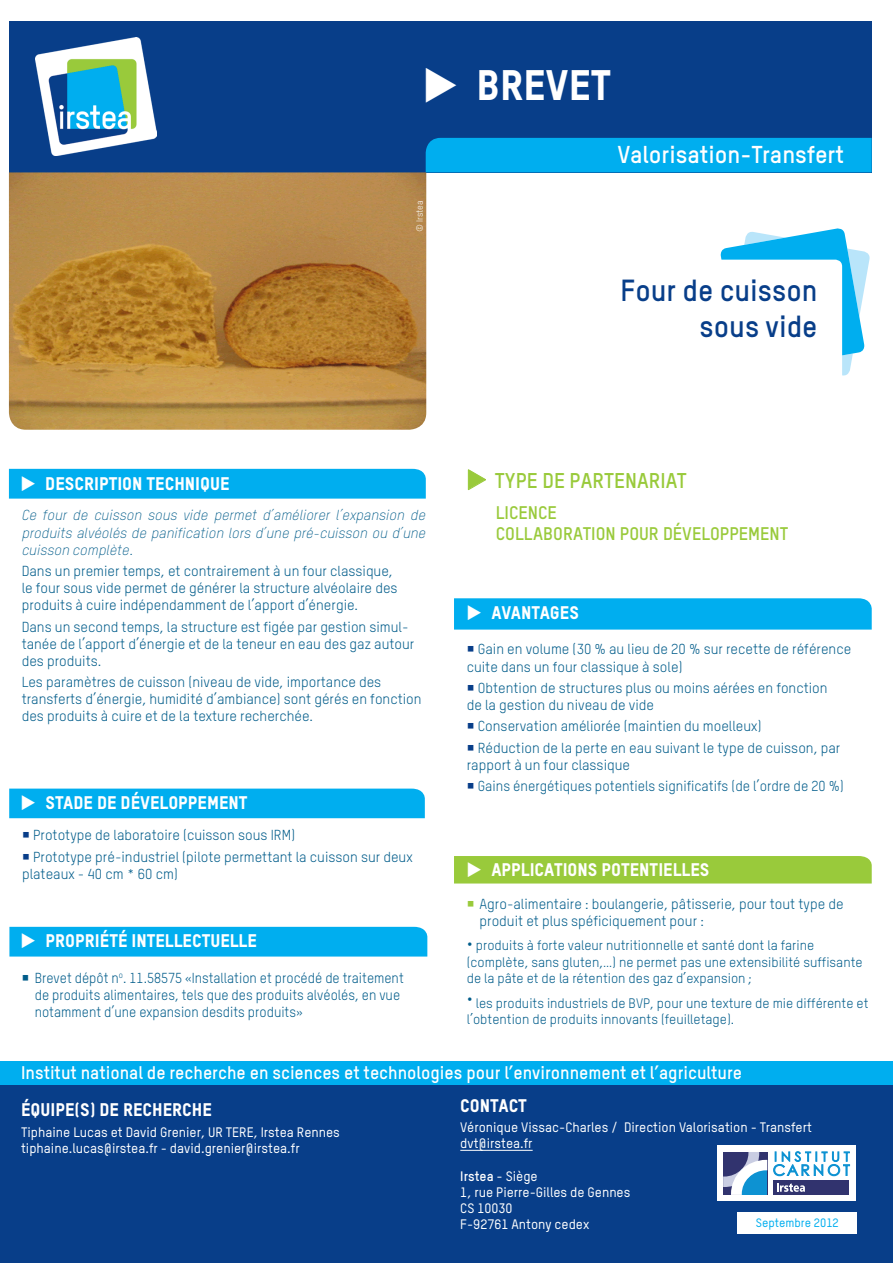
<style>
.page{position:relative;width:893px;height:1263px;background:#fff}
.page>*{position:absolute;margin:0;border:0;box-sizing:border-box;transform-origin:0 0}
.t1{font:42px "TSTAR Headline";color:#fff}
.t2{font:700 30px/36px "TSTAR";color:#083e89;text-align:right}
.t3{font:700 24px "TSTAR";color:#fff}
.t4{font:700 21px "TSTAR";color:#99ca3b}
.t5{font:18px "TSTAR Headline";color:#fff}
.t6{font:700 18px "TSTAR";color:#fff}
.t7{font:700 18px "TSTAR";color:#99ca3b}
.t8{font:14.25px/17.1px "TSTAR";color:#005c8a}
.t9{font:14.25px/17.1px "TSTAR";color:#005c8a;scale:.95 1}
.t10{font:italic 300 14.25px/17.1px "TSTAR";color:#005c8a;text-align:justify}
.t11{font:13.5px/16.2px "TSTAR";color:#005c8a}
.t12{font:500 13.5px "TSTAR";color:#fff}
.t13{font:700 13.5px "TSTAR";color:#fff}
.t14{font:500 12px "TSTAR";color:#00aeef}
.t15{font:9px "TSTAR";color:#fff}
.s1{font-size:16.5px}
.s2{font-weight:500}
</style>
<div class="page">
<svg style="left:721px;top:228px;width:149px;height:148px"></svg>
<div style="left:9px;top:21px;width:863px;height:151px;background:#083e89"></div>
<img style="left:35px;top:38px;width:122px;height:117px">
<div style="left:426px;top:138px;width:446px;height:34px;background:#00aeef"></div>
<div style="left:0;top:1061px;width:893px;height:28px;background:#00aeef"></div>
<div style="left:0;top:1085px;width:893px;height:178px;background:#083e89"></div>
<div style="left:738px;top:1212px;width:119px;height:21px;background:#fff"></div>
<div style="left:717px;top:1146px;width:138px;height:55px;background:#fff"></div>
<div style="left:774px;top:1180px;width:75px;height:15px;background:#31336e"></div>
<svg style="left:723px;top:1152px;width:44px;height:43px"></svg>
<svg style="left:773px;top:1151px;width:77px;height:25px"></svg>
<svg style="left:777px;top:1183px;width:28px;height:9px"></svg>
<hr style="left:460px;top:1150px;width:73px;height:1px;background:#fff">
<img style="left:9px;top:172px;width:417px;height:258px">
<div style="left:9px;top:469px;width:417px;height:30px;background:#00aeef"></div>
<div style="left:9px;top:789px;width:416px;height:29px;background:#00aeef"></div>
<div style="left:454px;top:598px;width:418px;height:32px;background:#00aeef"></div>
<div style="left:454px;top:856px;width:418px;height:27px;background:#99ca3b"></div>
<div style="left:9px;top:927px;width:418px;height:29px;background:#00aeef"></div>
<svg style="left:467px;top:469px;width:19px;height:22px"></svg>
<p class="t1" style="left:476px;top:59px;width:136px">BREVET</p>
<p class="t15" style="left:414px;top:232px;width:33px;rotate:-90deg">© Irstea</p>
<p class="t3" style="left:618px;top:139px;width:228px">Valorisation-Transfert</p>
<p class="t2" style="left:621px;top:271px;width:198px">Four de cuisson sous vide</p>
<p class="t5" style="left:45px;top:472px;width:186px">DESCRIPTION TECHNIQUE</p>
<p class="t10" style="left:22px;top:507px;width:405px">Ce four de cuisson sous vide permet d’améliorer l’expansion de produits alvéolés de panification lors d’une pré-cuisson ou d’une cuisson complète.</p>
<p class="t8" style="left:22px;top:562px;width:377px">Dans un premier temps, et contrairement à un four classique, le four sous vide permet de générer la structure alvéolaire des produits à cuire indépendamment de l’apport d’énergie.</p>
<p class="t8" style="left:22px;top:618px;width:394px">Dans un second temps, la structure est figée par gestion simul&shy;tanée de l’apport d’énergie et de la teneur en eau des gaz autour des produits.</p>
<p class="t8" style="left:22px;top:673px;width:401px">Les paramètres de cuisson (niveau de vide, importance des transferts d’énergie, humidité d’ambiance) sont gérés en fonction des produits à cuire et de la texture recherchée.</p>
<p class="t5" style="left:46px;top:792px;width:204px">STADE DE DÉVELOPPEMENT</p>
<p class="t8" style="left:33px;top:826px;width:264px">Prototype de laboratoire (cuisson sous IRM)</p>
<p class="t8" style="left:22px;top:848px;width:392px;text-indent:11px">Prototype pré-industriel (pilote permettant la cuisson sur deux plateaux - 40 cm * 60 cm)</p>
<p class="t5" style="left:46px;top:930px;width:213px">PROPRIÉTÉ INTELLECTUELLE</p>
<p class="t9" style="left:35px;top:969px;width:390px">Brevet dépôt n<sup>o</sup>. 11.58575 «Installation et procédé de traitement de produits alimentaires, tels que des produits alvéolés, en vue notamment d’une expansion desdits produits»</p>
<p class="t4" style="left:495px;top:468px;width:193px">TYPE DE PARTENARIAT</p>
<p class="t7" style="left:496px;top:501px;width:63px">LICENCE</p>
<p class="t7" style="left:496px;top:522px;width:294px">COLLABORATION POUR DÉVELOPPEMENT</p>
<p class="t5" style="left:491px;top:602px;width:89px">AVANTAGES</p>
<p class="t8" style="left:467px;top:641px;width:386px;text-indent:11px">Gain en volume (30 % au lieu de 20 % sur recette de référence cuite dans un four classique à sole)</p>
<p class="t8" style="left:467px;top:679px;width:362px;text-indent:11px">Obtention de structures plus ou moins aérées en fonction de la gestion du niveau de vide</p>
<p class="t8" style="left:478px;top:717px;width:285px">Conservation améliorée (maintien du moelleux)</p>
<p class="t8" style="left:467px;top:739px;width:375px;text-indent:11px">Réduction de la perte en eau suivant le type de cuisson, par rapport à un four classique</p>
<p class="t8" style="left:478px;top:777px;width:367px">Gains énergétiques potentiels significatifs (de l’ordre de 20 %)</p>
<p class="t5" style="left:491px;top:858px;width:220px">APPLICATIONS POTENTIELLES</p>
<p class="t8" style="left:479px;top:895px;width:366px">Agro-alimentaire : boulangerie, pâtisserie, pour tout type de produit et plus spéficiquement pour :</p>
<p class="t11" style="left:467px;top:937px;width:397px"><span class="s1">•</span> produits à forte valeur nutritionnelle et santé dont la farine (complète, sans gluten,…) ne permet pas une extensibilité suffisante de la pâte et de la rétention des gaz d’expansion ;</p>
<p class="t11" style="left:467px;top:994px;width:403px"><sup>•</sup> les produits industriels de BVP, pour une texture de mie différente et l’obtention de produits innovants (feuilletage).</p>
<p class="t6" style="left:21px;top:1061px;width:722px">Institut national de recherche en sciences et technologies pour l’environnement et l’agriculture</p>
<p class="t5" style="left:21px;top:1098px;width:192px">ÉQUIPE(S) DE RECHERCHE</p>
<p class="t12" style="left:21px;top:1123px;width:320px">Tiphaine Lucas et David Grenier, UR TERE, Irstea Rennes</p>
<p class="t12" style="left:21px;top:1140px;width:280px">tiphaine.lucas@irstea.fr - david.grenier@irstea.fr</p>
<p class="t5" style="left:460px;top:1094px;width:68px">CONTACT</p>
<p class="t12" style="left:460px;top:1119px;width:353px">Véronique Vissac-Charles / Direction Valorisation - Transfert</p>
<p class="t12" style="left:460px;top:1135px;width:74px">dvt@irstea.fr</p>
<p class="t13" style="left:460px;top:1167px;width:79px">Irstea <span class="s2">- Siège</span></p>
<p class="t12" style="left:460px;top:1184px;width:172px">1, rue Pierre-Gilles de Gennes</p>
<p class="t12" style="left:460px;top:1200px;width:54px">CS 10030</p>
<p class="t12" style="left:460px;top:1216px;width:131px">F-92761 Antony cedex</p>
<p class="t14" style="left:756px;top:1215px;width:85px">Septembre 2012</p>
</div>
